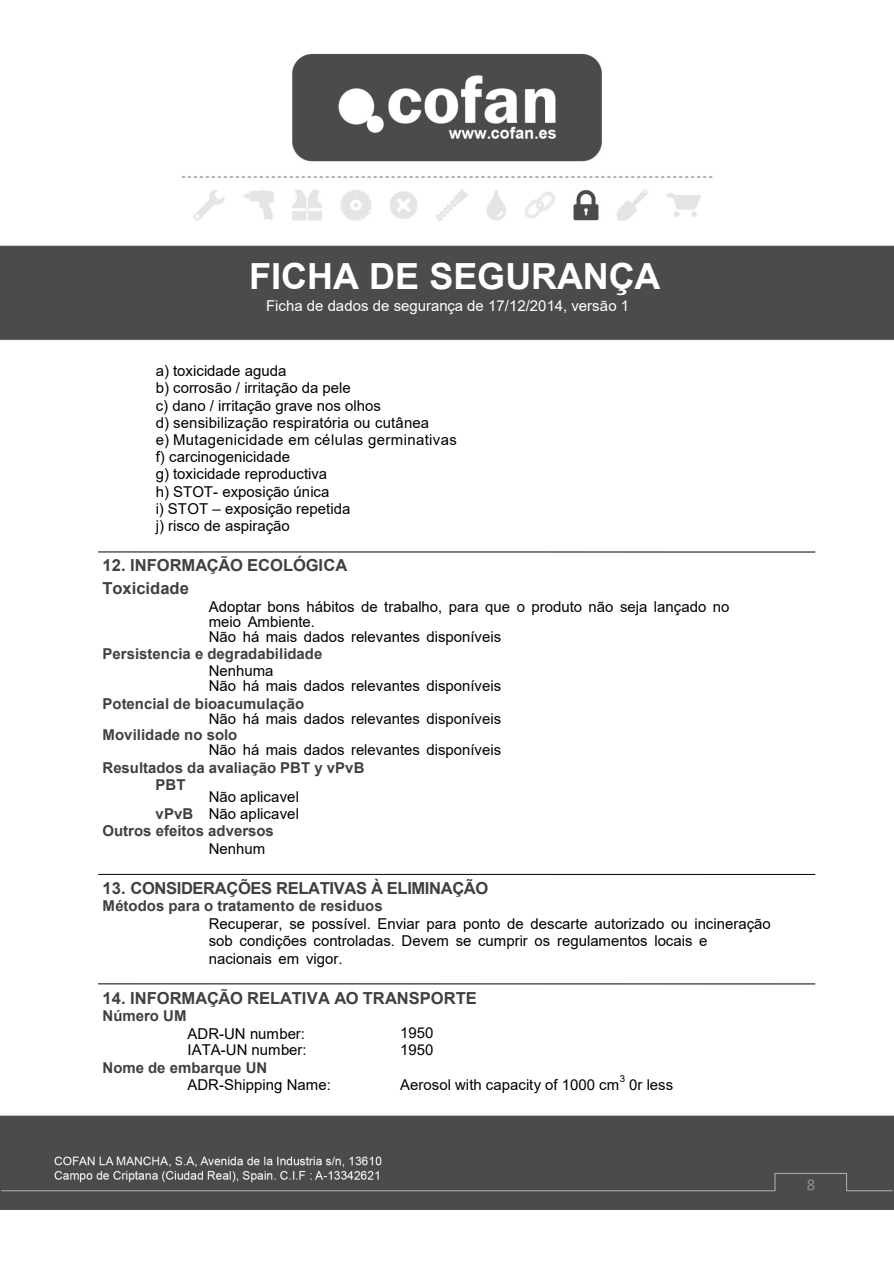
<style>
.page{position:relative;width:894px;height:1264px;background:#fff}
.page>*{position:absolute;margin:0;border:0;box-sizing:border-box;transform-origin:0 0}
.t1{font:700 36px "Arial";letter-spacing:-.005em;color:#fff}
.t2{font:700 16.5px/23.2px "Arial";letter-spacing:-.01em;color:#404040}
.t3{font:16.5px "Calibri";color:#8c8c8c}
.t4{font:15px/17.2px "Arial";color:#000}
.t5{font:700 15px/17.2px "Arial";color:#404040}
.t6{font:15px "Arial";color:#fff}
.t7{font:9.75px "Arial";color:#000}
.s1{font-weight:700;color:#404040}
</style>
<div class="page">
<img style="left:1px;top:53px;width:892px;height:1157px">
<svg style="left:1px;top:1172px;width:892px;height:19px;background:#565658"></svg>
<hr style="left:98px;top:551px;width:717px;height:1px;background:#000">
<hr style="left:98px;top:874px;width:717px;height:1px;background:#000">
<hr style="left:98px;top:983px;width:717px;height:1px;background:#000">
<h1 class="t1" style="left:249px;top:262px;width:413px">FICHA DE SEGURANÇA</h1>
<p class="t6" style="left:266px;top:299px;width:365px">Ficha de dados de segurança de 17/12/2014, versão 1</p>
<p class="t4" style="left:156px;top:363px;width:303px">a) toxicidade aguda<br>b) corrosão / irritação da pele<br>c) dano / irritação grave nos olhos<br>d) sensibilização respiratória ou cutânea<br>e) Mutagenicidade em células germinativas f) carcinogenicidade<br>g) toxicidade reproductiva<br>h) STOT- exposição única<br>i) STOT – exposição repetida<br>j) risco de aspiração</p>
<p class="t2" style="left:103px;top:555px;width:246px">12. INFORMAÇÃO ECOLÓGICA<br>Toxicidade</p>
<p class="t4" style="left:209px;top:601px;width:522px;line-height:15px">Adoptar bons hábitos de trabalho, para que o produto não seja lançado no meio Ambiente.<br>Não há mais dados relevantes disponíveis</p>
<p class="t5" style="left:103px;top:646px;width:221px">Persistencia e degradabilidade</p>
<p class="t4" style="left:209px;top:665px;width:294px;line-height:15px">Nenhuma<br>Não há mais dados relevantes disponíveis</p>
<p class="t5" style="left:103px;top:696px;width:203px">Potencial de bioacumulação</p>
<p class="t4" style="left:209px;top:711px;width:294px">Não há mais dados relevantes disponíveis</p>
<p class="t5" style="left:103px;top:728px;width:136px">Movilidade no solo</p>
<p class="t4" style="left:209px;top:743px;width:294px">Não há mais dados relevantes disponíveis</p>
<p class="t5" style="left:156px;top:760px;width:210px;text-indent:-53px">Resultados da avaliação PBT y vPvB<br>PBT</p>
<p class="t4" style="left:209px;top:789px;width:92px">Não aplicavel</p>
<p class="t4" style="left:156px;top:806px;width:145px"><span class="s1">vPvB</span> Não aplicavel</p>
<p class="t5" style="left:103px;top:824px;width:173px">Outros efeitos adversos</p>
<p class="t4" style="left:209px;top:841px;width:58px">Nenhum</p>
<p class="t2" style="left:103px;top:877px;width:387px">13. CONSIDERAÇÕES RELATIVAS À ELIMINAÇÃO</p>
<p class="t5" style="left:103px;top:898px;width:282px">Métodos para o tratamento de residuos</p>
<p class="t4" style="left:209px;top:916px;width:563px">Recuperar, se possível. Enviar para ponto de descarte autorizado ou incineração sob condições controladas. Devem se cumprir os regulamentos locais e nacionais em vigor.</p>
<p class="t2" style="left:103px;top:987px;width:376px">14. INFORMAÇÃO RELATIVA AO TRANSPORTE</p>
<p class="t5" style="left:103px;top:1008px;width:85px">Número UM</p>
<p class="t4" style="left:188px;top:1026px;width:119px">ADR-UN number:</p>
<p class="t4" style="left:400px;top:1025px;width:35px">1950</p>
<p class="t4" style="left:188px;top:1042px;width:121px">IATA-UN number:</p>
<p class="t4" style="left:400px;top:1042px;width:35px">1950</p>
<p class="t5" style="left:103px;top:1059px;width:166px">Nome de embarque UN</p>
<p class="t4" style="left:188px;top:1077px;width:145px">ADR-Shipping Name:</p>
<p class="t4" style="left:400px;top:1077px;width:221px">Aerosol with capacity of 1000 cm</p>
<p class="t7" style="left:620px;top:1075px;width:7px">3</p>
<p class="t4" style="left:629px;top:1077px;width:46px">0r less</p>
<p class="t3" style="left:807px;top:1177px;width:10px">8</p>
</div>
